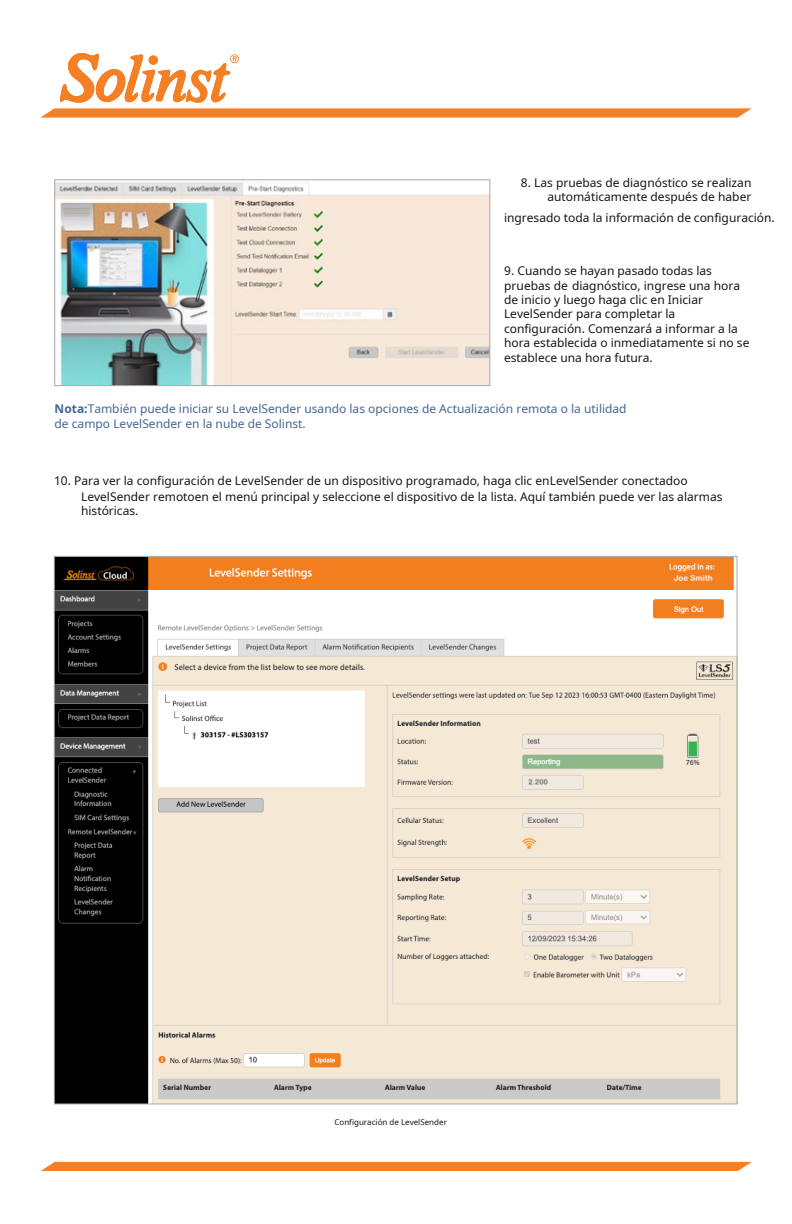
<style>
.page{position:relative;width:792px;height:1224px;background:#fff}
.page>*{position:absolute;margin:0;border:0;box-sizing:border-box;transform-origin:0 0}
.t1{font:12px/14.4px "Noto Sans";color:#171615}
.t2{font:12px/14.4px "Noto Sans";color:#446695}
.t3{font:8px "Noto Sans";color:#171615}
.s1{font-weight:700}
</style>
<div class="page">
<svg style="left:40px;top:108px;width:712px;height:10px;background:#f58c3b"></svg>
<svg style="left:41px;top:1162px;width:711px;height:9px;background:#f4832b"></svg>
<svg style="left:60px;top:53px;width:179px;height:49px"></svg>
<img style="left:56px;top:182px;width:432px;height:202px">
<div style="left:54px;top:179px;width:436px;height:207px;border:1px solid #a8a9ad"></div>
<img style="left:56px;top:558px;width:679px;height:544px">
<p class="t1" style="left:521px;top:175px;width:232px;text-align:right">8. Las pruebas de diagnóstico se realizan automáticamente después de haber</p>
<p class="t1" style="left:504px;top:210px;width:272px">ingresado toda la información de configuración.</p>
<p class="t1" style="left:504px;top:263px;width:247px">9. Cuando se hayan pasado todas las pruebas de diagnóstico, ingrese una hora de inicio y luego haga clic en Iniciar LevelSender para completar la configuración. Comenzará a informar a la hora establecida o inmediatamente si no se establece una hora futura.</p>
<p class="t2" style="left:55px;top:401px;width:574px"><span class="s1">Nota:</span>También puede iniciar su LevelSender usando las opciones de Actualización remota o la utilidad de campo LevelSender en la nube de Solinst.</p>
<p class="t1" style="left:81px;top:473px;width:643px;line-height:15.6px;text-indent:-27px">10. Para ver la configuración de LevelSender de un dispositivo programado, haga clic enLevelSender conectadoo<br>LevelSender remotoen el menú principal y seleccione el dispositivo de la lista. Aquí también puede ver las alarmas</p>
<p class="t1" style="left:81px;top:503px;width:59px">históricas.</p>
<p class="t3" style="left:334px;top:1116px;width:114px">Configuración de LevelSender</p>
</div>
